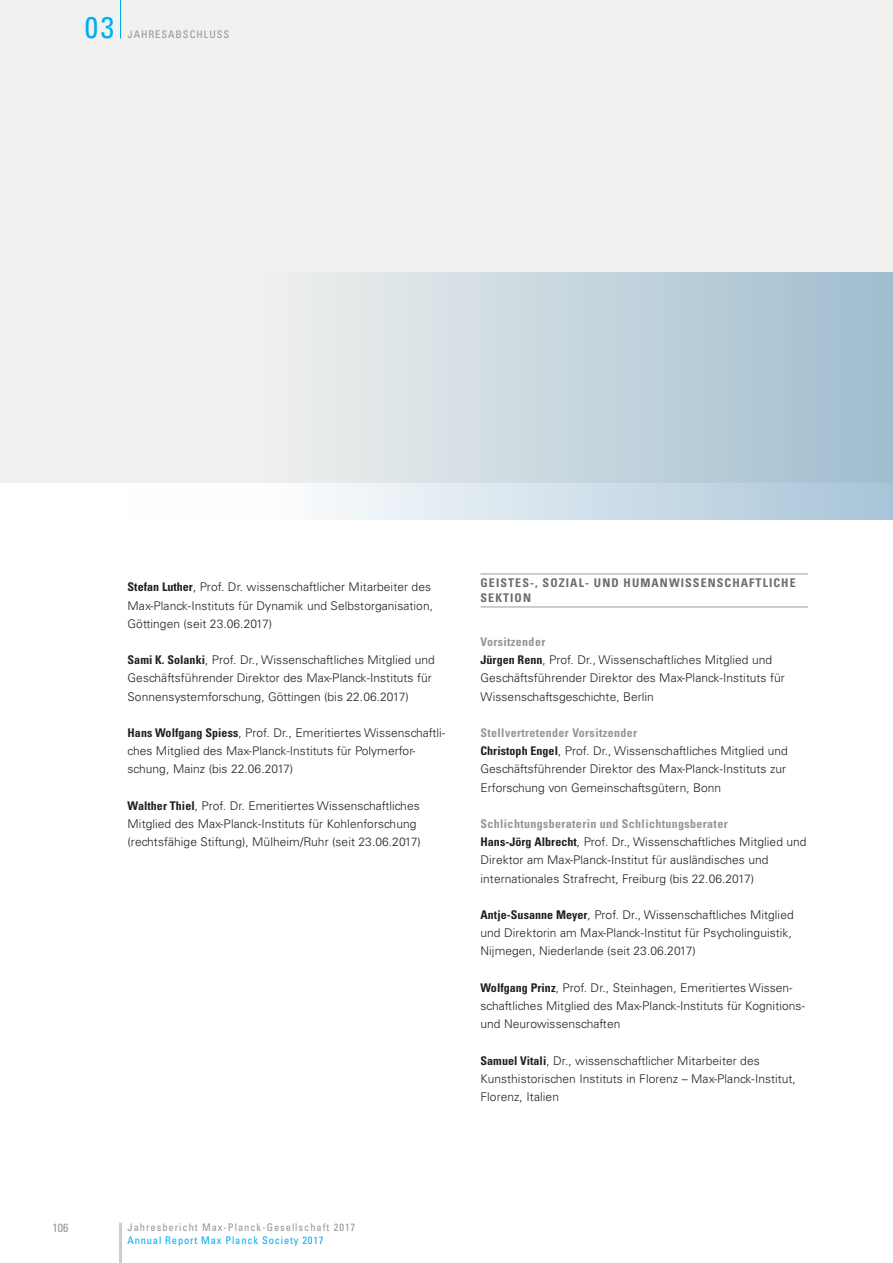
<style>
.page{position:relative;width:893px;height:1263px;background:#fff}
.page>*{position:absolute;margin:0;border:0;box-sizing:border-box;transform-origin:0 0}
.t1{font:condensed 30px "Univers LT";color:#00aeef}
.t2{font:300 12px/18.1px "Univers LT";letter-spacing:.005em;color:#231f20}
.t3{font:700 condensed 12px/15px "Univers LT";letter-spacing:.09em;color:#6c6d70}
.t4{font:condensed 12px "Univers LT";color:#939598}
.t5{font:condensed 10.5px "Univers LT";letter-spacing:.09em;color:#939598}
.t6{font:condensed 10.5px "Univers LT";letter-spacing:.075em;color:#00aeef}
.s1{font-weight:700;font-stretch:condensed}
.s2{font-weight:700;font-stretch:condensed;color:#939598}
</style>
<div class="page">
<div style="left:0;top:0;width:893px;height:482px;background:#f1f2ef"></div>
<hr style="left:119px;top:1222px;width:3px;height:41px;background:#cbccce">
<hr style="left:120px;top:0;width:1px;height:39px;background:#00aeef">
<div style="left:128px;top:272px;width:765px;height:248px;background:linear-gradient(to right,#fefbf5,#a3bfd1)"></div>
<hr style="left:480px;top:573px;width:328px;height:2px;background:#bcbdc0">
<hr style="left:480px;top:606px;width:328px;height:2px;background:#bcbdc0">
<h1 class="t1" style="left:85px;top:8px;width:31px">03</h1>
<p class="t5" style="left:128px;top:28px;width:103px">JAHRESABSCHLUSS</p>
<p class="t4" style="left:52px;top:1220px;width:17px">106</p>
<p class="t2" style="left:128px;top:578px;width:307px"><span class="s1">Stefan Luther</span>, Prof. Dr. wissenschaftlicher Mitarbeiter des<br>Max-Planck-Instituts für Dynamik und Selbstorganisation,<br>Göttingen (seit 23.06.2017)</p>
<p class="t2" style="left:128px;top:651px;width:309px"><span class="s1">Sami K. Solanki</span>, Prof. Dr., Wissenschaftliches Mitglied und<br>Geschäftsführender Direktor des Max-Planck-Instituts für<br>Sonnensystemforschung, Göttingen (bis 22.06.2017)</p>
<p class="t2" style="left:128px;top:724px;width:319px"><span class="s1">Hans Wolfgang Spiess</span>, Prof. Dr., Emeritiertes Wissenschaftli&shy;ches Mitglied des Max-Planck-Instituts für Polymerfor&shy;schung, Mainz (bis 22.06.2017)</p>
<p class="t2" style="left:128px;top:796px;width:295px"><span class="s1">Walther Thiel</span>, Prof. Dr. Emeritiertes Wissenschaftliches<br>Mitglied des Max-Planck-Instituts für Kohlenforschung (rechtsfähige Stiftung), Mülheim/Ruhr (seit 23.06.2017)</p>
<p class="t3" style="left:480px;top:575px;width:317px">GEISTES-, SOZIAL- UND HUMANWISSENSCHAFTLICHE<br>SEKTION</p>
<p class="t2" style="left:480px;top:633px;width:306px"><span class="s2">Vorsitzender<br></span><span class="s1">Jürgen Renn</span>, Prof. Dr., Wissenschaftliches Mitglied und Geschäftsführender Direktor des Max-Planck-Instituts für Wissenschaftsgeschichte, Berlin</p>
<p class="t2" style="left:480px;top:724px;width:309px"><span class="s2">Stellvertretender Vorsitzender<br></span><span class="s1">Christoph Engel</span>, Prof. Dr., Wissenschaftliches Mitglied und Geschäftsführender Direktor des Max-Planck-Instituts zur Erforschung von Gemeinschaftsgütern, Bonn</p>
<p class="t2" style="left:480px;top:815px;width:328px"><span class="s2">Schlichtungsberaterin und Schlichtungsberater<br></span><span class="s1">Hans-Jörg Albrecht</span>, Prof. Dr., Wissenschaftliches Mitglied und Direktor am Max-Planck-Institut für ausländisches und internationales Strafrecht, Freiburg (bis 22.06.2017)</p>
<p class="t2" style="left:480px;top:906px;width:315px"><span class="s1">Antje-Susanne Meyer</span>, Prof. Dr., Wissenschaftliches Mitglied und Direktorin am Max-Planck-Institut für Psycholinguistik,<br>Nijmegen, Niederlande (seit 23.06.2017)</p>
<p class="t2" style="left:480px;top:978px;width:326px"><span class="s1">Wolfgang Prinz</span>, Prof. Dr., Steinhagen, Emeritiertes Wissen&shy;schaftliches Mitglied des Max-Planck-Instituts für Kognitions&shy;und Neurowissenschaften</p>
<p class="t2" style="left:480px;top:1051px;width:317px"><span class="s1">Samuel Vitali</span>, Dr., wissenschaftlicher Mitarbeiter des<br>Kunsthistorischen Instituts in Florenz – Max-Planck-Institut,<br>Florenz, Italien</p>
<p class="t5" style="left:128px;top:1220px;width:229px">Jahresbericht Max-Planck-Gesellschaft 2017</p>
<p class="t6" style="left:128px;top:1233px;width:197px">Annual Report Max Planck Society 2017</p>
</div>
